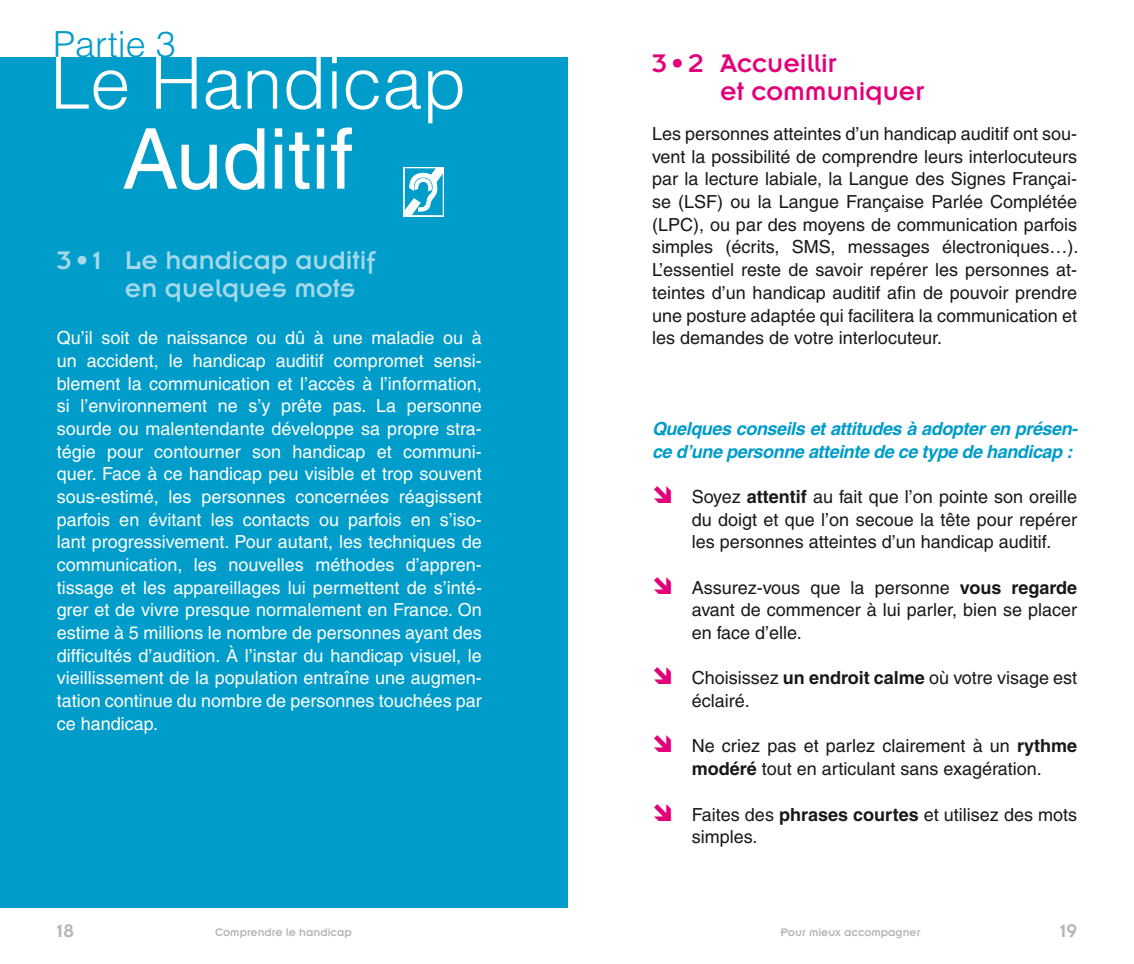
<style>
.page{position:relative;width:1134px;height:964px;background:#fff}
.page>*{position:absolute;margin:0;border:0;box-sizing:border-box;transform-origin:0 0}
.t1{font:84px "Helvetica";color:#fff}
.t2{font:300 72px "Helvetica";color:#fff}
.t3{font:300 36px "Helvetica";color:#009cca}
.t4{font:28px/28px "Insignia A";color:#a4d9ea}
.t5{font:28px/28px "Insignia A";color:#e2007a}
.t6{font:20px "Insignia A";color:#b1b3b4}
.t7{font:18px/22.6px "Helvetica";color:#1a171c;text-align:justify}
.t8{font:18px/22.6px "Helvetica";color:#fff;text-align:justify}
.t9{font:italic 700 18px/22.6px "Helvetica";letter-spacing:-.025em;color:#009cca}
.t10{font:12px "Insignia A";color:#b1b3b4}
.s1{font-weight:700}
</style>
<div class="page">
<div style="left:0;top:57px;width:567px;height:850px;background:#009cca"></div>
<svg style="left:404px;top:167px;width:40px;height:49px"></svg>
<svg style="left:405px;top:168px;width:38px;height:47px"></svg>
<h3 class="t3" style="left:53px;top:21px;width:124px">Partie 3</h3>
<h2 class="t2" style="left:50px;top:38px;width:418px">Le Handicap</h2>
<h1 class="t1" style="left:122px;top:110px;width:232px">Auditif</h1>
<h3 class="t4" style="left:125px;top:246px;width:252px;text-indent:-68px">3 • 1 Le handicap auditif en quelques mots</h3>
<p class="t8" style="left:57px;top:326px;width:427px">Qu’il soit de naissance ou dû à une maladie ou à un accident, le handicap auditif compromet sensi&shy;blement la communication et l’accès à l’information, si l’environnement ne s’y prête pas. La personne sourde ou malentendante développe sa propre stra&shy;tégie pour contourner son handicap et communi&shy;quer. Face à ce handicap peu visible et trop souvent sous-estimé, les personnes concernées réagissent parfois en évitant les contacts ou parfois en s’iso&shy;lant progressivement. Pour autant, les techniques de communication, les nouvelles méthodes d’appren&shy;tissage et les appareillages lui permettent de s’inté&shy;grer et de vivre presque normalement en France. On estime à 5 millions le nombre de personnes ayant des difficultés d’audition. À l’instar du handicap visuel, le vieillissement de la population entraîne une augmen&shy;tation continue du nombre de personnes touchées par ce handicap.</p>
<h3 class="t5" style="left:720px;top:49px;width:206px;text-indent:-68px">3 • 2 Accueillir<br>et communiquer</h3>
<p class="t7" style="left:652px;top:122px;width:428px">Les personnes atteintes d’un handicap auditif ont sou&shy;vent la possibilité de comprendre leurs interlocuteurs par la lecture labiale, la Langue des Signes Françai&shy;se (LSF) ou la Langue Française Parlée Complétée (LPC), ou par des moyens de communication parfois simples (écrits, SMS, messages électroniques…).<br>L’essentiel reste de savoir repérer les personnes at&shy;teintes d’un handicap auditif afin de pouvoir prendre une posture adaptée qui facilitera la communication et les demandes de votre interlocuteur.</p>
<p class="t9" style="left:652px;top:417px;width:428px">Quelques conseils et attitudes à adopter en présen&shy;ce d’une personne atteinte de ce type de handicap :</p>
<p class="t7" style="left:692px;top:485px;width:387px">Soyez <span class="s1">attentif</span> au fait que l’on pointe son oreille du doigt et que l’on secoue la tête pour repérer les personnes atteintes d’un handicap auditif.</p>
<p class="t7" style="left:692px;top:576px;width:387px">Assurez-vous que la personne <span class="s1">vous regarde </span>avant de commencer à lui parler, bien se placer en face d’elle.</p>
<p class="t7" style="left:692px;top:667px;width:387px">Choisissez <span class="s1">un endroit calme</span> où votre visage est éclairé.</p>
<p class="t7" style="left:692px;top:735px;width:387px">Ne criez pas et parlez clairement à un <span class="s1">rythme modéré</span> tout en articulant sans exagération.</p>
<p class="t7" style="left:692px;top:803px;width:387px">Faites des <span class="s1">phrases courtes</span> et utilisez des mots simples.</p>
<p class="t6" style="left:57px;top:920px;width:19px">18</p>
<p class="t10" style="left:215px;top:926px;width:138px">Comprendre le handicap</p>
<p class="t10" style="left:780px;top:926px;width:142px">Pour mieux accompagner</p>
<p class="t6" style="left:1060px;top:920px;width:19px">19</p>
</div>
